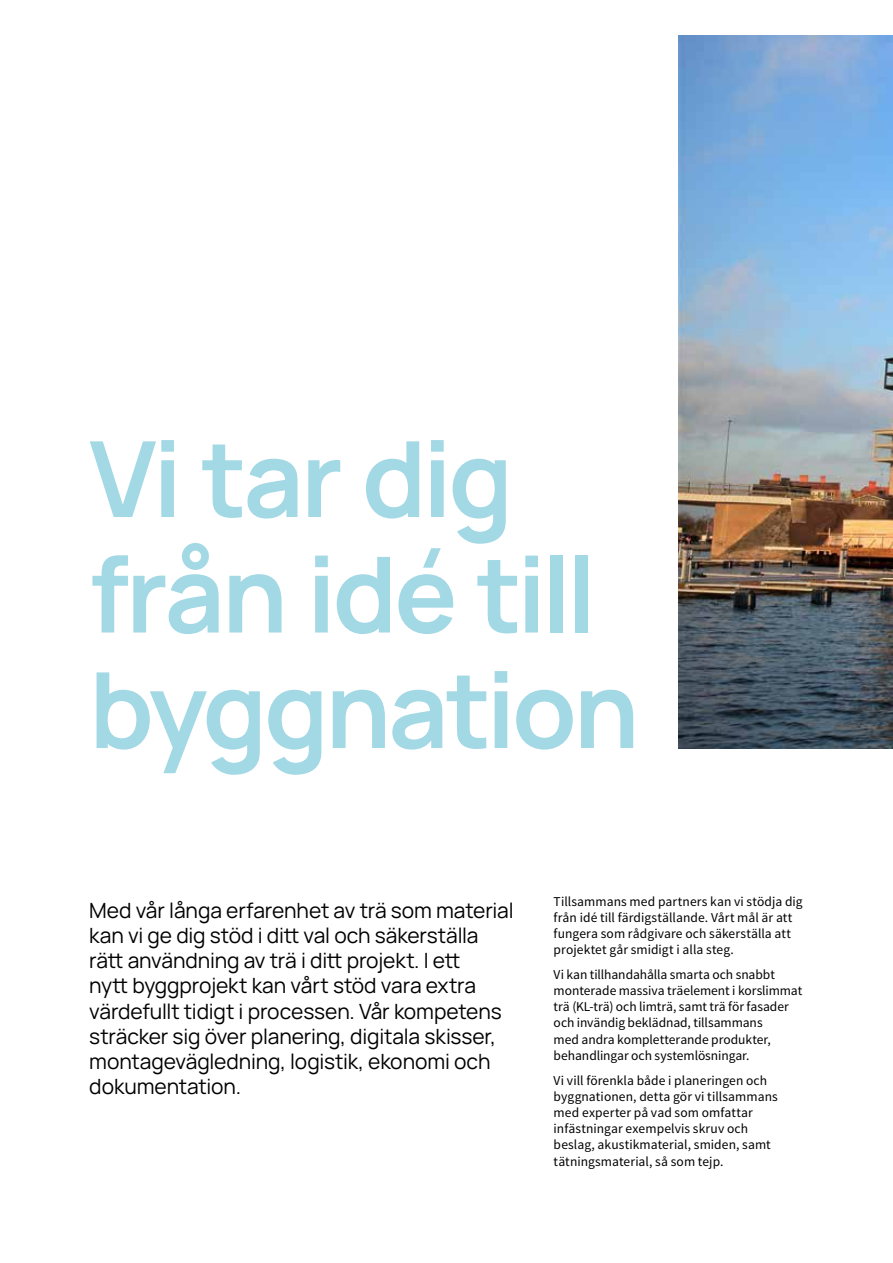
<style>
.page{position:relative;width:893px;height:1263px;background:#fff}
.page>*{position:absolute;margin:0;border:0;box-sizing:border-box;transform-origin:0 0}
.t1{font:700 105px/115.5px "Manrope";letter-spacing:-.035em;color:#a3d8e5}
.t2{font:21px/25.2px "Manrope";letter-spacing:-.005em;color:#000}
.t3{font:13.5px/16.2px "Source Sans Pro";letter-spacing:.005em;color:#000}
</style>
<div class="page">
<img style="left:679px;top:36px;width:214px;height:712px">
<h1 class="t1" style="left:89px;top:412px;width:552px">Vi tar dig från idé till byggnation</h1>
<p class="t2" style="left:89px;top:896px;width:426px">Med vår långa erfarenhet av trä som material kan vi ge dig stöd i ditt val och säkerställa rätt användning av trä i ditt projekt. I ett<br>nytt byggprojekt kan vårt stöd vara extra värdefullt tidigt i processen. Vår kompetens sträcker sig över planering, digitala skisser, montagevägledning, logistik, ekonomi och dokumentation.</p>
<p class="t3" style="left:554px;top:893px;width:250px">Tillsammans med partners kan vi stödja dig från idé till färdigställande. Vårt mål är att fungera som rådgivare och säkerställa att projektet går smidigt i alla steg.</p>
<p class="t3" style="left:554px;top:966px;width:250px">Vi kan tillhandahålla smarta och snabbt monterade massiva träelement i korslimmat trä (KL-trä) och limträ, samt trä för fasader och invändig beklädnad, tillsammans<br>med andra kompletterande produkter, behandlingar och systemlösningar.</p>
<p class="t3" style="left:554px;top:1072px;width:226px">Vi vill förenkla både i planeringen och byggnationen, detta gör vi tillsammans med experter på vad som omfattar infästningar exempelvis skruv och beslag, akustikmaterial, smiden, samt tätningsmaterial, så som tejp.</p>
</div>
